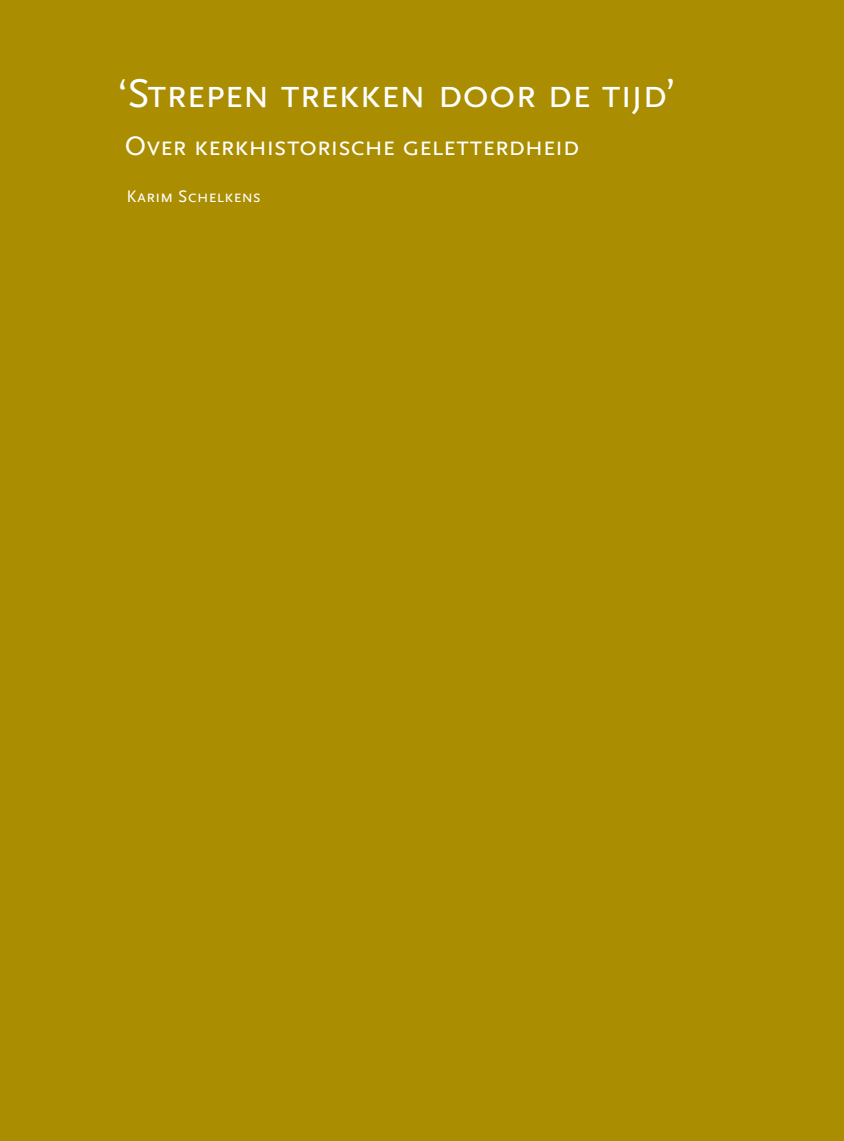
<style>
.page{position:relative;width:844px;height:1141px;background:#fff}
.page>*{position:absolute;margin:0;border:0;box-sizing:border-box;transform-origin:0 0}
.t1{font:42px "Scala Sans Pro";letter-spacing:-.03em;color:#fff}
.t2{font:28px "Scala Sans Pro";letter-spacing:-.025em;color:#fff}
.t3{font:17.5px "Scala Sans Pro";letter-spacing:-.005em;color:#fff}
</style>
<div class="page">
<div style="left:0;top:0;width:843px;height:1141px;background:#aa8d00"></div>
<h1 class="t1" style="left:117px;top:69px;width:560px">‘Strepen trekken door de tijd’</h1>
<p class="t2" style="left:125px;top:130px;width:456px">Over kerkhistorische geletterdheid</p>
<p class="t3" style="left:126px;top:187px;width:136px">Karim Schelkens</p>
</div>
